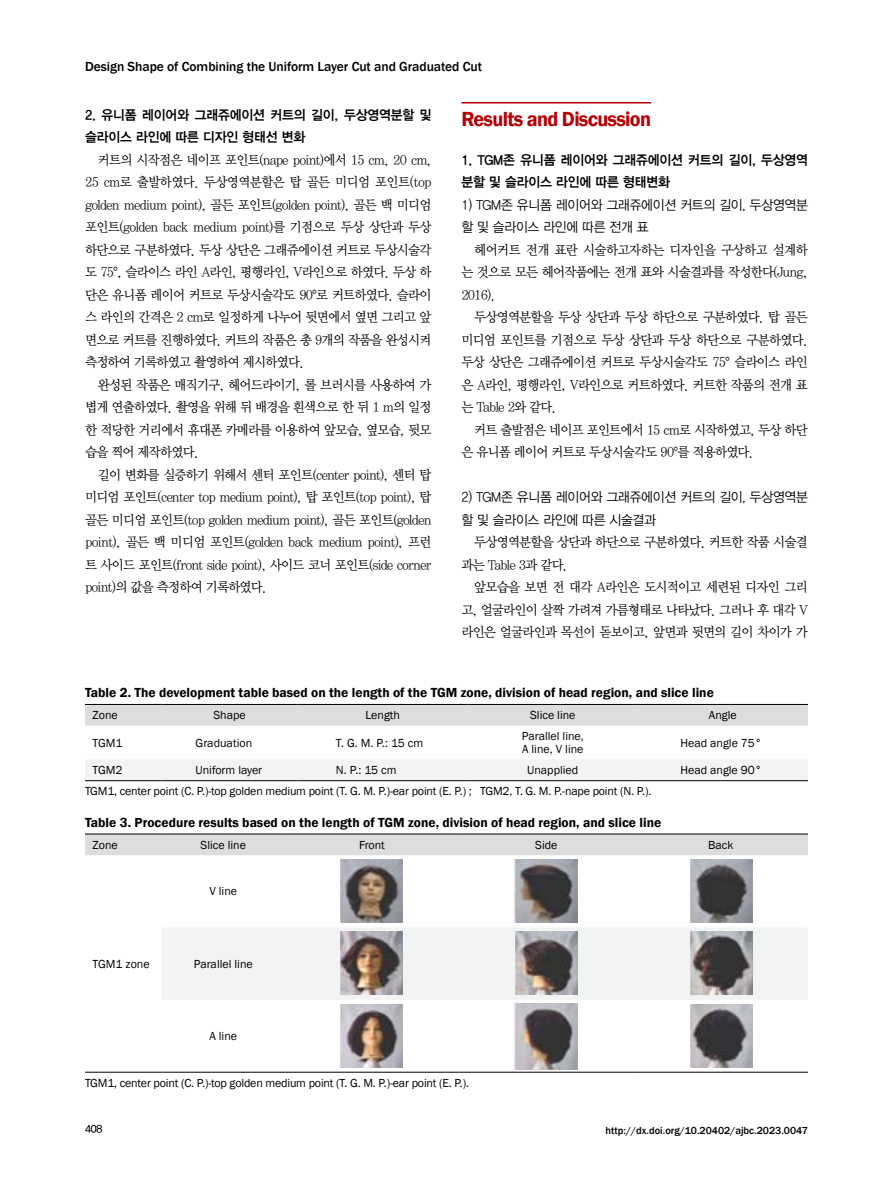
<style>
.page{position:relative;width:893px;height:1191px;background:#fff}
.page>*{position:absolute;margin:0;border:0;box-sizing:border-box;transform-origin:0 0}
.t1{font:600 21px "Franklin Gothic";letter-spacing:-.035em;color:#b60005;scale:.96 1}
.t2{font:13.5px/22.5px "YDIY Mj O330";letter-spacing:-.06em;color:#000;text-align:justify;scale:.95 1}
.t3{font:600 13.5px "Franklin Gothic";color:#000}
.t4{font:13.5px/22.5px "YDIYGO340";letter-spacing:-.01em;color:#000;scale:.95 1}
.t5{font:13.5px/22.5px "YDIYGO320";letter-spacing:-.02em;color:#000;scale:.95 1}
.t6{font:500 13.5px "Franklin Gothic";letter-spacing:-.005em;color:#000}
.t7{font:12px/13.2px "Franklin Gothic";color:#000}
.t8{font:500 10.5px "Franklin Gothic";color:#000}
.t9{font:10.5px "YDIYGO330";color:#000}
.s1{font-family:"Cambria"}
</style>
<div class="page">
<hr style="left:461px;top:102px;width:190px;height:1px;background:#b60005">
<div style="left:85px;top:834px;width:723px;height:21px;background:#dcdddd"></div>
<div style="left:162px;top:928px;width:646px;height:72px;background:#f2f3f3"></div>
<hr style="left:85px;top:833px;width:77px;height:1px;background:#000">
<hr style="left:162px;top:833px;width:123px;height:1px;background:#000">
<hr style="left:285px;top:833px;width:174px;height:1px;background:#000">
<hr style="left:459px;top:833px;width:175px;height:1px;background:#000">
<hr style="left:634px;top:833px;width:174px;height:1px;background:#000">
<hr style="left:85px;top:1071px;width:77px;height:1px;background:#000">
<hr style="left:162px;top:1071px;width:123px;height:1px;background:#000">
<hr style="left:285px;top:1071px;width:174px;height:1px;background:#000">
<hr style="left:459px;top:1071px;width:175px;height:1px;background:#000">
<hr style="left:634px;top:1071px;width:174px;height:1px;background:#000">
<img style="left:340px;top:859px;width:63px;height:63px">
<img style="left:515px;top:859px;width:63px;height:63px">
<img style="left:690px;top:859px;width:63px;height:63px">
<img style="left:340px;top:931px;width:63px;height:63px">
<img style="left:515px;top:931px;width:63px;height:63px">
<img style="left:690px;top:931px;width:63px;height:63px">
<img style="left:340px;top:1004px;width:63px;height:63px">
<img style="left:515px;top:1003px;width:63px;height:66px">
<img style="left:690px;top:1004px;width:63px;height:63px">
<div style="left:85px;top:705px;width:723px;height:20px;background:#dcdddd"></div>
<div style="left:85px;top:760px;width:723px;height:20px;background:#f2f3f3"></div>
<hr style="left:85px;top:704px;width:77px;height:1px;background:#000">
<hr style="left:162px;top:704px;width:136px;height:1px;background:#000">
<hr style="left:298px;top:704px;width:170px;height:1px;background:#000">
<hr style="left:468px;top:704px;width:170px;height:1px;background:#000">
<hr style="left:638px;top:704px;width:170px;height:1px;background:#000">
<hr style="left:85px;top:780px;width:77px;height:1px;background:#000">
<hr style="left:162px;top:780px;width:136px;height:1px;background:#000">
<hr style="left:298px;top:780px;width:170px;height:1px;background:#000">
<hr style="left:468px;top:780px;width:170px;height:1px;background:#000">
<hr style="left:638px;top:780px;width:170px;height:1px;background:#000">
<p class="t6" style="left:85px;top:58px;width:398px">Design Shape of Combining the Uniform Layer Cut and Graduated Cut</p>
<p class="t4" style="left:85px;top:103px;width:366px">2. 유니폼 레이어와 그래쥬에이션 커트의 길이, 두상영역분할 및 슬라이스 라인에 따른 디자인 형태선 변화</p>
<p class="t2" style="left:85px;top:149px;width:366px;text-indent:13px">커트의 시작점은 네이프 포인트(nape point)에서 15 cm, 20 cm, 25 cm로 출발하였다. 두상영역분할은 탑 골든 미디엄 포인트(top golden medium point), 골든 포인트(golden point), 골든 백 미디엄 포인트(golden back medium point)를 기점으로 두상 상단과 두상 하단으로 구분하였다. 두상 상단은 그래쥬에이션 커트로 두상시술각 도 75<span class="s1">°</span>, 슬라이스 라인 A라인, 평행라인, V라인으로 하였다. 두상 하 단은 유니폼 레이어 커트로 두상시술각도 90<span class="s1">°</span>로 커트하였다. 슬라이 스 라인의 간격은 2 cm로 일정하게 나누어 뒷면에서 옆면 그리고 앞 면으로 커트를 진행하였다. 커트의 작품은 총 9개의 작품을 완성시켜 측정하여 기록하였고 촬영하여 제시하였다.</p>
<p class="t2" style="left:85px;top:374px;width:366px;text-indent:13px">완성된 작품은 매직기구, 헤어드라이기, 롤 브러시를 사용하여 가 볍게 연출하였다. 촬영을 위해 뒤 배경을 흰색으로 한 뒤 1 m의 일정 한 적당한 거리에서 휴대폰 카메라를 이용하여 앞모습, 옆모습, 뒷모 습을 찍어 제작하였다.</p>
<p class="t2" style="left:85px;top:464px;width:366px;text-indent:13px">길이 변화를 실증하기 위해서 센터 포인트(center point), 센터 탑 미디엄 포인트(center top medium point), 탑 포인트(top point), 탑 골든 미디엄 포인트(top golden medium point), 골든 포인트(golden point), 골든 백 미디엄 포인트(golden back medium point), 프런 트 사이드 포인트(front side point), 사이드 코너 포인트(side corner point)의 값을 측정하여 기록하였다.</p>
<h1 class="t1" style="left:461px;top:106px;width:199px">Results and Discussion</h1>
<p class="t4" style="left:461px;top:148px;width:366px">1. TGM존 유니폼 레이어와 그래쥬에이션 커트의 길이, 두상영역 분할 및 슬라이스 라인에 따른 형태변화</p>
<p class="t5" style="left:461px;top:193px;width:366px">1) TGM존 유니폼 레이어와 그래쥬에이션 커트의 길이, 두상영역분 할 및 슬라이스 라인에 따른 전개 표</p>
<p class="t2" style="left:461px;top:239px;width:366px;text-indent:13px">헤어커트 전개 표란 시술하고자하는 디자인을 구상하고 설계하 는 것으로 모든 헤어작품에는 전개 표와 시술결과를 작성한다(Jung, 2016).</p>
<p class="t2" style="left:461px;top:306px;width:366px;text-indent:13px">두상영역분할을 두상 상단과 두상 하단으로 구분하였다. 탑 골든 미디엄 포인트를 기점으로 두상 상단과 두상 하단으로 구분하였다. 두상 상단은 그래쥬에이션 커트로 두상시술각도 75<span class="s1">°</span> 슬라이스 라인 은 A라인, 평행라인, V라인으로 커트하였다. 커트한 작품의 전개 표 는 Table 2와 같다.</p>
<p class="t2" style="left:461px;top:419px;width:366px;text-indent:13px">커트 출발점은 네이프 포인트에서 15 cm로 시작하였고, 두상 하단 은 유니폼 레이어 커트로 두상시술각도 90<span class="s1">°</span>를 적용하였다.</p>
<p class="t5" style="left:461px;top:486px;width:366px">2) TGM존 유니폼 레이어와 그래쥬에이션 커트의 길이, 두상영역분 할 및 슬라이스 라인에 따른 시술결과</p>
<p class="t2" style="left:461px;top:531px;width:366px;text-indent:13px">두상영역분할을 상단과 하단으로 구분하였다. 커트한 작품 시술결 과는 Table 3과 같다.</p>
<p class="t2" style="left:461px;top:576px;width:366px;text-indent:13px">앞모습을 보면 전 대각 A라인은 도시적이고 세련된 디자인 그리 고, 얼굴라인이 살짝 가려져 가름형태로 나타났다. 그러나 후 대각 V 라인은 얼굴라인과 목선이 돋보이고, 앞면과 뒷면의 길이 차이가 가</p>
<p class="t3" style="left:85px;top:684px;width:630px">Table 2. The development table based on the length of the TGM zone, division of head region, and slice line</p>
<p class="t7" style="left:93px;top:708px;width:27px">Zone</p>
<p class="t7" style="left:213px;top:708px;width:34px">Shape</p>
<p class="t7" style="left:365px;top:708px;width:36px">Length</p>
<p class="t7" style="left:530px;top:708px;width:47px">Slice line</p>
<p class="t7" style="left:709px;top:708px;width:29px">Angle</p>
<p class="t7" style="left:93px;top:736px;width:31px">TGM1</p>
<p class="t7" style="left:196px;top:736px;width:58px">Graduation</p>
<p class="t7" style="left:336px;top:736px;width:89px">T. G. M. P.: 15 cm</p>
<p class="t7" style="left:522px;top:729px;width:64px">Parallel line,<br>A line, V line</p>
<p class="t7" style="left:680px;top:736px;width:83px">Head angle 75°</p>
<p class="t7" style="left:93px;top:763px;width:31px">TGM2</p>
<p class="t7" style="left:196px;top:763px;width:68px">Uniform layer</p>
<p class="t7" style="left:336px;top:763px;width:62px">N. P.: 15 cm</p>
<p class="t7" style="left:527px;top:763px;width:53px">Unapplied</p>
<p class="t7" style="left:680px;top:763px;width:83px">Head angle 90°</p>
<p class="t7" style="left:85px;top:785px;width:568px">TGM1, center point (C. P.)-top golden medium point (T. G. M. P.)-ear point (E. P.) ; TGM2, T. G. M. P.-nape point (N. P.).</p>
<p class="t3" style="left:85px;top:814px;width:578px">Table 3. Procedure results based on the length of TGM zone, division of head region, and slice line</p>
<p class="t7" style="left:93px;top:838px;width:27px">Zone</p>
<p class="t7" style="left:201px;top:838px;width:47px">Slice line</p>
<p class="t7" style="left:359px;top:838px;width:27px">Front</p>
<p class="t7" style="left:535px;top:838px;width:24px">Side</p>
<p class="t7" style="left:708px;top:838px;width:27px">Back</p>
<p class="t7" style="left:93px;top:957px;width:59px">TGM1 zone</p>
<p class="t7" style="left:209px;top:885px;width:29px">V line</p>
<p class="t7" style="left:194px;top:957px;width:61px">Parallel line</p>
<p class="t7" style="left:209px;top:1029px;width:29px">A line</p>
<p class="t7" style="left:85px;top:1076px;width:386px">TGM1, center point (C. P.)-top golden medium point (T. G. M. P.)-ear point (E. P.).</p>
<p class="t9" style="left:85px;top:1123px;width:19px">408</p>
<p class="t8" style="left:605px;top:1124px;width:204px">http://dx.doi.org/10.20402/ajbc.2023.0047</p>
</div>
